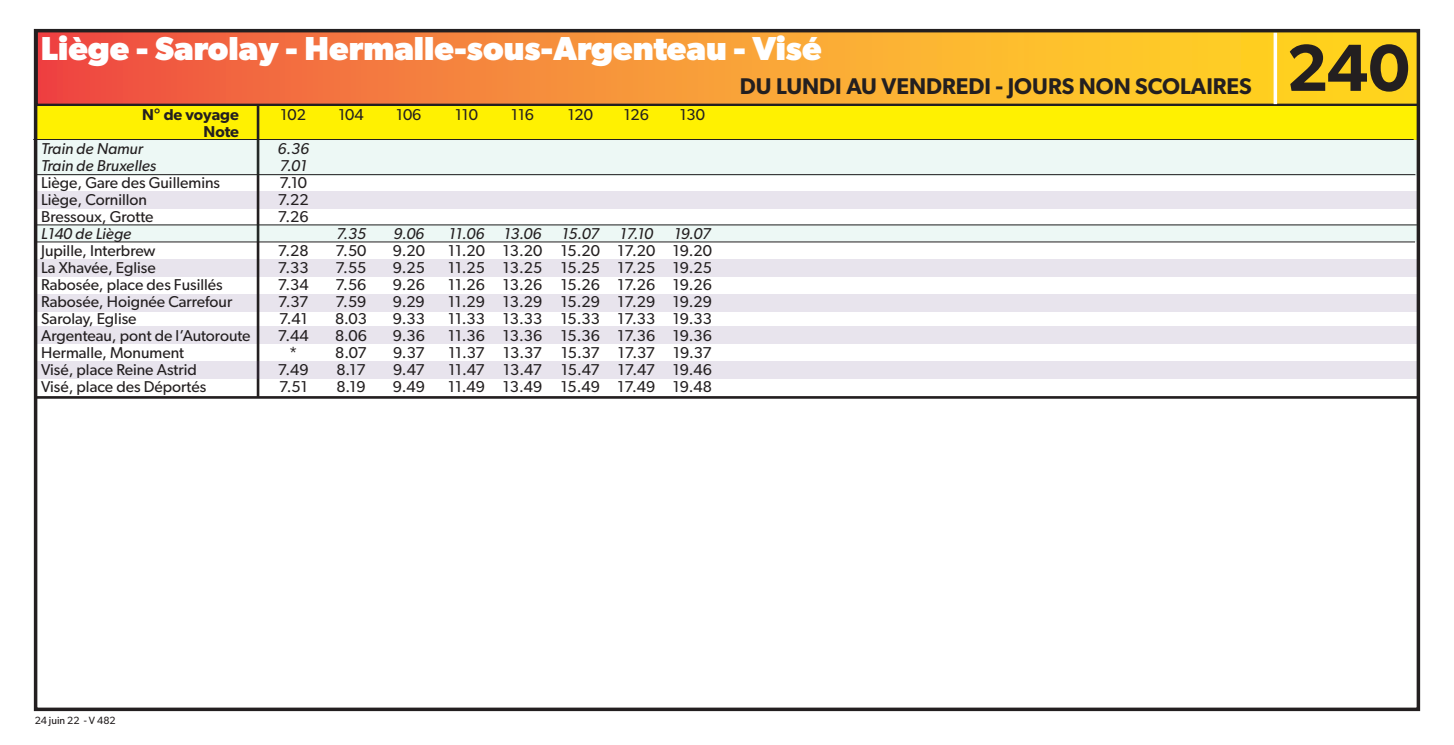
<style>
.page{position:relative;width:1454px;height:745px;background:#fff}
.page>*{position:absolute;margin:0;border:0;box-sizing:border-box;transform-origin:0 0}
.t1{font:600 66.5px "Gibson";color:#231f20}
.t2{font:700 33.25px "Gibson";color:#fff}
.t3{font:600 22.75px "Gibson";color:#231f20}
.t4{font:15.75px "Gibson";color:#231f20}
.t5{font:italic 15.75px "Gibson";color:#231f20}
.t6{font:600 15.75px "Gibson";color:#231f20}
.t7{font:10.5px "Gibson";color:#231f20}
</style>
<div class="page">
<div style="left:35px;top:191px;width:1383px;height:17px;background:#e8e4ed"></div>
<div style="left:35px;top:259px;width:1382px;height:17px;background:#e8e4ed"></div>
<div style="left:36px;top:294px;width:1383px;height:17px;background:#e8e4ed"></div>
<div style="left:36px;top:326px;width:1383px;height:17px;background:#e8e4ed"></div>
<svg style="left:39px;top:34px;width:1376px;height:68px;background:#f89b34"></svg>
<div style="left:35px;top:29px;width:1384px;height:77px;border:3px solid #231f20"></div>
<svg style="left:1273px;top:34px;width:4px;height:70px"></svg>
<div style="left:36px;top:106px;width:1381px;height:33px;background:#fff101"></div>
<hr style="left:257px;top:105px;width:2px;height:292px;background:#231f20">
<hr style="left:35px;top:396px;width:1384px;height:2px;background:#231f20">
<div style="left:36px;top:139px;width:1383px;height:36px;background:#edf8f5"></div>
<hr style="left:33px;top:139px;width:1380px;height:1px;background:#231f20">
<hr style="left:35px;top:174px;width:1380px;height:1px;background:#231f20">
<div style="left:36px;top:224px;width:1382px;height:17px;background:linear-gradient(to right,#ecf7f4,#edf8f5)"></div>
<hr style="left:37px;top:224px;width:1379px;height:1px;background:#231f20">
<hr style="left:35px;top:241px;width:1380px;height:1px;background:#231f20">
<div style="left:35px;top:361px;width:1382px;height:17px;background:#e8e4ed"></div>
<div style="left:34px;top:29px;width:1386px;height:681px;border:4px solid #231f20"></div>
<p class="t2" style="left:41px;top:29px;width:782px">Liège - Sarolay - Hermalle-sous-Argenteau - Visé</p>
<p class="t3" style="left:740px;top:73px;width:513px">DU LUNDI AU VENDREDI - JOURS NON SCOLAIRES</p>
<p class="t6" style="left:142px;top:105px;width:98px">N° de voyage</p>
<p class="t4" style="left:281px;top:105px;width:27px">102</p>
<p class="t4" style="left:338px;top:105px;width:27px">104</p>
<p class="t4" style="left:396px;top:105px;width:27px">106</p>
<p class="t4" style="left:455px;top:105px;width:24px">110</p>
<p class="t4" style="left:511px;top:105px;width:24px">116</p>
<p class="t4" style="left:568px;top:105px;width:27px">120</p>
<p class="t4" style="left:624px;top:105px;width:27px">126</p>
<p class="t4" style="left:680px;top:105px;width:27px">130</p>
<p class="t6" style="left:203px;top:122px;width:37px">Note</p>
<p class="t5" style="left:41px;top:139px;width:103px">Train de Namur</p>
<p class="t5" style="left:277px;top:139px;width:33px">6.36</p>
<p class="t5" style="left:41px;top:156px;width:117px">Train de Bruxelles</p>
<p class="t5" style="left:280px;top:156px;width:29px">7.01</p>
<p class="t4" style="left:41px;top:173px;width:180px">Liège, Gare des Guillemins</p>
<p class="t4" style="left:279px;top:173px;width:29px">7.10</p>
<p class="t4" style="left:41px;top:190px;width:107px">Liège, Cornillon</p>
<p class="t4" style="left:278px;top:190px;width:32px">7.22</p>
<p class="t4" style="left:41px;top:207px;width:114px">Bressoux, Grotte</p>
<p class="t4" style="left:278px;top:207px;width:32px">7.26</p>
<p class="t5" style="left:41px;top:224px;width:92px">L140 de Liège</p>
<p class="t5" style="left:336px;top:224px;width:31px">7.35</p>
<p class="t5" style="left:393px;top:224px;width:32px">9.06</p>
<p class="t5" style="left:449px;top:224px;width:94px">11.06 13.06</p>
<p class="t5" style="left:562px;top:224px;width:39px">15.07</p>
<p class="t5" style="left:619px;top:224px;width:35px">17.10</p>
<p class="t5" style="left:674px;top:224px;width:38px">19.07</p>
<p class="t4" style="left:41px;top:241px;width:116px">Jupille, Interbrew</p>
<p class="t4" style="left:278px;top:241px;width:32px">7.28</p>
<p class="t4" style="left:336px;top:241px;width:32px">7.50</p>
<p class="t4" style="left:393px;top:241px;width:34px">9.20</p>
<p class="t4" style="left:448px;top:241px;width:265px">11.20 13.20 15.20 17.20 19.20</p>
<p class="t4" style="left:41px;top:258px;width:116px">La Xhavée, Eglise</p>
<p class="t4" style="left:278px;top:258px;width:32px">7.33</p>
<p class="t4" style="left:336px;top:258px;width:32px">7.55</p>
<p class="t4" style="left:393px;top:258px;width:34px">9.25</p>
<p class="t4" style="left:448px;top:258px;width:265px">11.25 13.25 15.25 17.25 19.25</p>
<p class="t4" style="left:41px;top:275px;width:183px">Rabosée, place des Fusillés</p>
<p class="t4" style="left:278px;top:275px;width:32px">7.34</p>
<p class="t4" style="left:336px;top:275px;width:32px">7.56</p>
<p class="t4" style="left:393px;top:275px;width:34px">9.26</p>
<p class="t4" style="left:448px;top:275px;width:265px">11.26 13.26 15.26 17.26 19.26</p>
<p class="t4" style="left:41px;top:292px;width:193px">Rabosée, Hoignée Carrefour</p>
<p class="t4" style="left:278px;top:292px;width:32px">7.37</p>
<p class="t4" style="left:335px;top:292px;width:32px">7.59</p>
<p class="t4" style="left:393px;top:292px;width:34px">9.29</p>
<p class="t4" style="left:448px;top:292px;width:265px">11.29 13.29 15.29 17.29 19.29</p>
<p class="t4" style="left:41px;top:309px;width:97px">Sarolay, Eglise</p>
<p class="t4" style="left:279px;top:309px;width:30px">7.41</p>
<p class="t4" style="left:335px;top:309px;width:34px">8.03</p>
<p class="t4" style="left:393px;top:309px;width:34px">9.33</p>
<p class="t4" style="left:448px;top:309px;width:265px">11.33 13.33 15.33 17.33 19.33</p>
<p class="t4" style="left:41px;top:326px;width:211px">Argenteau, pont de l’Autoroute</p>
<p class="t4" style="left:278px;top:326px;width:32px">7.44</p>
<p class="t4" style="left:335px;top:326px;width:34px">8.06</p>
<p class="t4" style="left:393px;top:326px;width:34px">9.36</p>
<p class="t4" style="left:448px;top:326px;width:265px">11.36 13.36 15.36 17.36 19.36</p>
<p class="t4" style="left:41px;top:343px;width:144px">Hermalle, Monument</p>
<p class="t4" style="left:289px;top:343px;width:10px">*</p>
<p class="t4" style="left:335px;top:343px;width:33px">8.07</p>
<p class="t4" style="left:393px;top:343px;width:33px">9.37</p>
<p class="t4" style="left:448px;top:343px;width:265px">11.37 13.37 15.37 17.37 19.37</p>
<p class="t4" style="left:41px;top:360px;width:157px">Visé, place Reine Astrid</p>
<p class="t4" style="left:278px;top:360px;width:32px">7.49</p>
<p class="t4" style="left:336px;top:360px;width:31px">8.17</p>
<p class="t4" style="left:393px;top:360px;width:33px">9.47</p>
<p class="t4" style="left:448px;top:360px;width:265px">11.47 13.47 15.47 17.47 19.46</p>
<p class="t4" style="left:41px;top:377px;width:166px">Visé, place des Déportés</p>
<p class="t4" style="left:279px;top:377px;width:30px">7.51</p>
<p class="t4" style="left:336px;top:377px;width:31px">8.19</p>
<p class="t4" style="left:393px;top:377px;width:34px">9.49</p>
<p class="t4" style="left:448px;top:377px;width:265px">11.49 13.49 15.49 17.49 19.48</p>
<p class="t1" style="left:1286px;top:28px;width:125px">240</p>
<p class="t7" style="left:35px;top:713px;width:82px">24 juin 22 - V 482</p>
</div>
